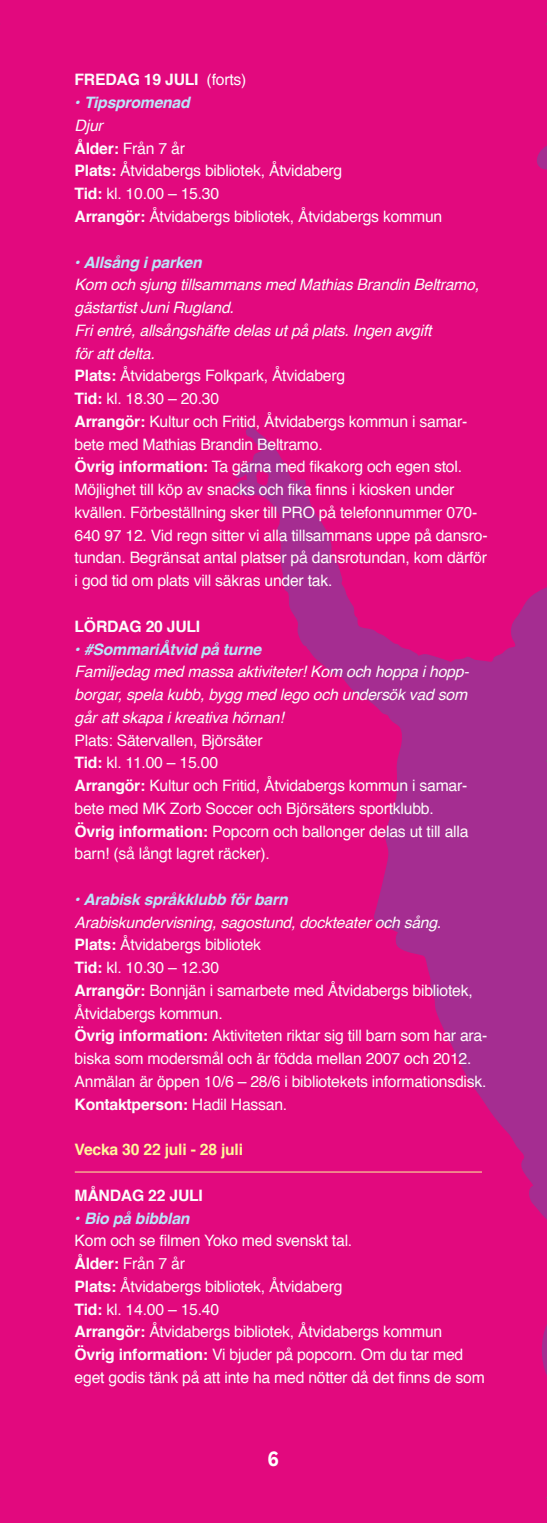
<style>
.page{position:relative;width:547px;height:1523px;background:#fff}
.page>*{position:absolute;margin:0;border:0;box-sizing:border-box;transform-origin:0 0}
.t1{font:700 24.5px "National";color:#fff;scale:.9 1}
.t2{font:15.75px/22.8px "Helvetica";letter-spacing:-.015em;color:#fcfcfc}
.t3{font:italic 15.75px/22.8px "Helvetica";letter-spacing:-.015em;color:#fcfcfc;text-align:justify}
.t4{font:italic 700 15.75px "Helvetica";letter-spacing:-.015em;color:#b9e5fa}
.t5{font:700 15.75px "Helvetica";letter-spacing:-.015em;color:#fcfcfc}
.t6{font:700 15.75px "Helvetica";letter-spacing:-.015em;color:#fff79a}
.s1{font-weight:400}
.s2{font-style:italic}
.s3{font-weight:700}
</style>
<div class="page">
<div style="left:0;top:0;width:521px;height:1522px;background:#e2097e"></div>
<div style="left:502px;top:0;width:44px;height:1522px;background:#e2097e"></div>
<svg style="left:232px;top:427px;width:314px;height:946px"></svg>
<svg style="left:534px;top:146px;width:12px;height:282px"></svg>
<hr style="left:75px;top:1171px;width:406px;height:1px;background:#fff79a">
<svg style="left:248px;top:1522px;width:50px;height:1px"></svg>
<svg style="left:361px;top:671px;width:185px;height:115px;background:#ad278e"></svg>
<p class="t5" style="left:74px;top:73px;width:173px">FredAg 19 juli <span class="s1">(forts)</span></p>
<p class="t4" style="left:74px;top:96px;width:117px">• Tipspromenad</p>
<p class="t2" style="left:74px;top:115px;width:369px"><span class="s2">Djur<br></span><span class="s3">ålder:</span> Från 7 år<br><span class="s3">Plats:</span> Åtvidabergs bibliotek, Åtvidaberg<br><span class="s3">Tid:</span> kl. 10.00 – 15.30<br><span class="s3">Arrangör:</span> Åtvidabergs bibliotek, Åtvidabergs kommun</p>
<p class="t4" style="left:74px;top:255px;width:128px">• Allsång i parken</p>
<p class="t2" style="left:74px;top:274px;width:414px"><span class="s2">Kom och sjung tillsammans med Mathias Brandin Beltramo, gästartist Juni Rugland.<br>Fri entré, allsångshäfte delas ut på plats. Ingen avgift<br>för att delta.<br></span><span class="s3">Plats:</span> Åtvidabergs Folkpark, Åtvidaberg<br><span class="s3">Tid:</span> kl. 18.30 – 20.30<br><span class="s3">Arrangör:</span> Kultur och Fritid, Åtvidabergs kommun i samar&shy;bete med Mathias Brandin Beltramo.<br><span class="s3">Övrig information:</span> Ta gärna med fikakorg och egen stol.<br>Möjlighet till köp av snacks och fika finns i kiosken under kvällen. Förbeställning sker till PRO på telefonnummer 070- 640 97 12. Vid regn sitter vi alla tillsammans uppe på dansro&shy;tundan. Begränsat antal platser på dansrotundan, kom därför i god tid om plats vill säkras under tak.</p>
<p class="t5" style="left:74px;top:619px;width:127px">lÖrdAg 20 juli</p>
<p class="t4" style="left:74px;top:642px;width:188px">• #SommariÅtvid på turne</p>
<p class="t3" style="left:74px;top:661px;width:394px">Familjedag med massa aktiviteter! Kom och hoppa i hopp&shy;borgar, spela kubb, bygg med lego och undersök vad som går att skapa i kreativa hörnan!</p>
<p class="t2" style="left:74px;top:729px;width:395px">Plats: Sätervallen, Björsäter<br><span class="s3">Tid:</span> kl. 11.00 – 15.00<br><span class="s3">Arrangör:</span> Kultur och Fritid, Åtvidabergs kommun i samar&shy;bete med MK Zorb Soccer och Björsäters sportklubb.<br><span class="s3">Övrig information:</span> Popcorn och ballonger delas ut till alla barn! (så långt lagret räcker).</p>
<p class="t4" style="left:74px;top:892px;width:214px">• Arabisk språkklubb för barn</p>
<p class="t2" style="left:74px;top:911px;width:414px"><span class="s2">Arabiskundervisning, sagostund, dockteater och sång.<br></span><span class="s3">Plats:</span> Åtvidabergs bibliotek<br><span class="s3">Tid:</span> kl. 10.30 – 12.30<br><span class="s3">Arrangör:</span> Bonnjän i samarbete med Åtvidabergs bibliotek, Åtvidabergs kommun.<br><span class="s3">Övrig information:</span> Aktiviteten riktar sig till barn som har ara&shy;biska som modersmål och är födda mellan 2007 och 2012.<br>Anmälan är öppen 10/6 – 28/6 i bibliotekets informationsdisk.<br><span class="s3">Kontaktperson:</span> Hadil Hassan.</p>
<p class="t6" style="left:74px;top:1142px;width:170px">Vecka 30 22 juli - 28 juli</p>
<p class="t5" style="left:74px;top:1188px;width:130px">MåndAg 22 juli</p>
<p class="t4" style="left:74px;top:1211px;width:116px">• Bio på bibblan</p>
<p class="t2" style="left:74px;top:1230px;width:411px">Kom och se filmen Yoko med svenskt tal.<br><span class="s3">ålder:</span> Från 7 år<br><span class="s3">Plats:</span> Åtvidabergs bibliotek, Åtvidaberg<br><span class="s3">Tid:</span> kl. 14.00 – 15.40<br><span class="s3">Arrangör:</span> Åtvidabergs bibliotek, Åtvidabergs kommun <span class="s3">Övrig information:</span> Vi bjuder på popcorn. Om du tar med eget godis tänk på att inte ha med nötter då det finns de som</p>
<h1 class="t1" style="left:267px;top:1443px;width:14px">6</h1>
</div>
